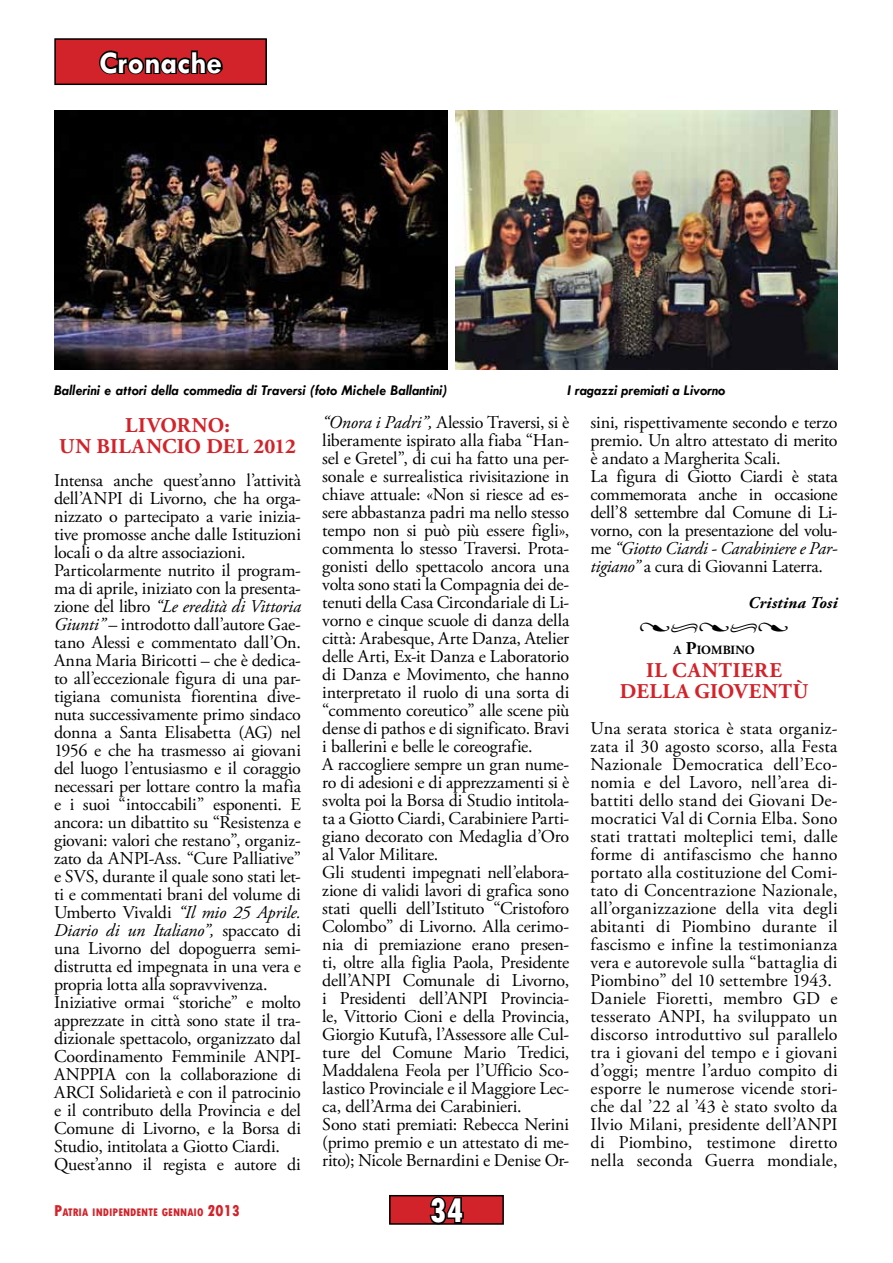
<style>
.page{position:relative;width:893px;height:1263px;background:#fff}
.page>*{position:absolute;margin:0;border:0;box-sizing:border-box;transform-origin:0 0}
.t1{font:800 condensed 36px "Tw Cen";color:#fff}
.t2{font:700 31.5px "Tw Cen";color:#fff}
.Stile_di_paragrafo_2{font:700 21px "Adobe Garamond Pro";letter-spacing:.005em;color:#d2232a}
.Stile_di_paragrafo_7{font:700 21px "Adobe Garamond Pro";letter-spacing:.035em;color:#d2232a}
.Stile_di_paragrafo_7-2{font:18px/18px "Adobe Garamond Pro";letter-spacing:-.01em;color:#000;text-align:justify}
.Stile_di_paragrafo_7-3{font:18px "Minion Pro";color:#000}
.Stile_di_paragrafo_7-4{font:italic 700 16.5px "Adobe Garamond Pro";letter-spacing:.015em;color:#000}
.t3{font:italic 700 15px "Tw Cen";color:#000}
.Stile_di_paragrafo_7-5{font:700 12.6px "Adobe Garamond Pro";letter-spacing:-.01em;color:#000}
.t4{font:800 condensed 11.55px "Tw Cen";color:#d2232a}
.s1{font-style:italic}
.s2{font-size:16.5px}
.s3{font-size:18px}
</style>
<div class="page">
<div style="left:55px;top:39px;width:211px;height:45px;background:#d2232a"></div>
<svg style="left:99px;top:50px;width:124px;height:25px"></svg>
<div style="left:54px;top:38px;width:213px;height:47px;border:2px solid #000"></div>
<img style="left:54px;top:111px;width:393px;height:259px">
<img style="left:456px;top:111px;width:382px;height:259px">
<div style="left:390px;top:1196px;width:113px;height:28px;background:#d2232a"></div>
<svg style="left:428px;top:1194px;width:37px;height:28px"></svg>
<div style="left:389px;top:1195px;width:115px;height:30px;border:2px solid #000"></div>
<p class="t2" style="left:99px;top:44px;width:124px">Cronache</p>
<p class="t3" style="left:54px;top:382px;width:395px">Ballerini e attori della commedia di Traversi (foto Michele Ballantini)</p>
<p class="t3" style="left:568px;top:382px;width:159px">I ragazzi premiati a Livorno</p>
<p class="Stile_di_paragrafo_2" style="left:125px;top:413px;width:106px">LIVORNO:</p>
<p class="Stile_di_paragrafo_2" style="left:59px;top:434px;width:238px">UN BILANCIO DEL 2012</p>
<p class="Stile_di_paragrafo_7-2" style="left:54px;top:472px;width:249px">Intensa anche quest’anno l’attività dell’ANPI di Livorno, che ha orga&shy;nizzato o partecipato a varie inizia&shy;tive promosse anche dalle Istituzioni locali o da altre associazioni.</p>
<p class="Stile_di_paragrafo_7-2" style="left:54px;top:562px;width:249px">Particolarmente nutrito il program&shy;ma di aprile, iniziato con la presenta&shy;zione del libro <span class="s1">“Le eredità di Vittoria Giunti”</span> – introdotto dall’autore Gae&shy;tano Alessi e commentato dall’On.<br>Anna Maria Biricotti – che è dedica&shy;to all’eccezionale figura di una par&shy;tigiana comunista fiorentina dive&shy;nuta successivamente primo sindaco donna a Santa Elisabetta (AG) nel 1956 e che ha trasmesso ai giovani del luogo l’entusiasmo e il coraggio necessari per lottare contro la mafia e i suoi “intoccabili” esponenti. E ancora: un dibattito su “Resistenza e giovani: valori che restano”, organiz&shy;zato da ANPI-Ass. “Cure Palliative” e SVS, durante il quale sono stati let&shy;ti e commentati brani del volume di Umberto Vivaldi <span class="s1">“Il mio 25 Aprile.<br>Diario di un Italiano”,</span> spaccato di una Livorno del dopoguerra semi&shy;distrutta ed impegnata in una vera e propria lotta alla sopravvivenza.</p>
<p class="Stile_di_paragrafo_7-2" style="left:54px;top:994px;width:249px">Iniziative ormai “storiche” e molto apprezzate in città sono state il tra&shy;dizionale spettacolo, organizzato dal Coordinamento Femminile ANPI-ANPPIA con la collaborazione di ARCI Solidarietà e con il patrocinio e il contributo della Provincia e del Comune di Livorno, e la Borsa di Studio, intitolata a Giotto Ciardi.</p>
<p class="Stile_di_paragrafo_7-2" style="left:54px;top:1156px;width:248px">Quest’anno il regista e autore di</p>
<p class="t4" style="left:54px;top:1205px;width:187px"><span class="s2">P</span>ATRIA INDIPENDENTE GENNAIO <span class="s2">2013</span></p>
<p class="Stile_di_paragrafo_7-2" style="left:322px;top:414px;width:249px"><span class="s1">“Onora i Padri”,</span> Alessio Traversi, si è liberamente ispirato alla fiaba “Han&shy;sel e Gretel”, di cui ha fatto una per&shy;sonale e surrealistica rivisitazione in chiave attuale: «Non si riesce ad es&shy;sere abbastanza padri ma nello stesso tempo non si può più essere figli», commenta lo stesso Traversi. Prota&shy;gonisti dello spettacolo ancora una volta sono stati la Compagnia dei de&shy;tenuti della Casa Circondariale di Li&shy;vorno e cinque scuole di danza della città: Arabesque, Arte Danza, Atelier delle Arti, Ex-it Danza e Laboratorio di Danza e Movimento, che hanno interpretato il ruolo di una sorta di “commento coreutico” alle scene più dense di pathos e di significato. Bravi i ballerini e belle le coreografie.</p>
<p class="Stile_di_paragrafo_7-2" style="left:322px;top:756px;width:249px">A raccogliere sempre un gran nume&shy;ro di adesioni e di apprezzamenti si è svolta poi la Borsa di Studio intitola&shy;ta a Giotto Ciardi, Carabiniere Parti&shy;giano decorato con Medaglia d’Oro al Valor Militare.</p>
<p class="Stile_di_paragrafo_7-2" style="left:322px;top:864px;width:249px">Gli studenti impegnati nell’elabora&shy;zione di validi lavori di grafica sono stati quelli dell’Istituto “Cristoforo Colombo” di Livorno. Alla cerimo&shy;nia di premiazione erano presen&shy;ti, oltre alla figlia Paola, Presidente dell’ANPI Comunale di Livorno, i Presidenti dell’ANPI Provincia&shy;le, Vittorio Cioni e della Provincia, Giorgio Kutufà, l’Assessore alle Cul&shy;ture del Comune Mario Tredici, Maddalena Feola per l’Ufficio Sco&shy;lastico Provinciale e il Maggiore Lec&shy;ca, dell’Arma dei Carabinieri.</p>
<p class="Stile_di_paragrafo_7-2" style="left:322px;top:1116px;width:249px">Sono stati premiati: Rebecca Nerini (primo premio e un attestato di me&shy;rito); Nicole Bernardini e Denise Or-</p>
<p class="t1" style="left:429px;top:1189px;width:36px">34</p>
<p class="Stile_di_paragrafo_7-2" style="left:591px;top:414px;width:248px">sini, rispettivamente secondo e terzo premio. Un altro attestato di merito è andato a Margherita Scali.</p>
<p class="Stile_di_paragrafo_7-2" style="left:591px;top:468px;width:249px">La figura di Giotto Ciardi è stata commemorata anche in occasione dell’8 settembre dal Comune di Li&shy;vorno, con la presentazione del volu&shy;me <span class="s1">“Giotto Ciardi - Carabiniere e Par&shy;tigiano”</span> a cura di Giovanni Laterra.</p>
<p class="Stile_di_paragrafo_7-4" style="left:748px;top:593px;width:91px">Cristina Tosi</p>
<p class="Stile_di_paragrafo_7-3" style="left:639px;top:614px;width:151px">•••••</p>
<p class="Stile_di_paragrafo_7-5" style="left:674px;top:643px;width:83px">A <span class="s3">P</span>IOMBINO</p>
<p class="Stile_di_paragrafo_7" style="left:646px;top:658px;width:137px">IL CANTIERE</p>
<p class="Stile_di_paragrafo_7" style="left:620px;top:679px;width:190px">DELLA GIOVENTÙ</p>
<p class="Stile_di_paragrafo_7-2" style="left:591px;top:720px;width:249px">Una serata storica è stata organiz&shy;zata il 30 agosto scorso, alla Festa Nazionale Democratica dell’Eco&shy;nomia e del Lavoro, nell’area di&shy;battiti dello stand dei Giovani De&shy;mocratici Val di Cornia Elba. Sono stati trattati molteplici temi, dalle forme di antifascismo che hanno portato alla costituzione del Comi&shy;tato di Concentrazione Nazionale, all’organizzazione della vita degli abitanti di Piombino durante il fascismo e infine la testimonianza vera e autorevole sulla “battaglia di Piombino” del 10 settembre 1943.</p>
<p class="Stile_di_paragrafo_7-2" style="left:591px;top:990px;width:249px">Daniele Fioretti, membro GD e tesserato ANPI, ha sviluppato un discorso introduttivo sul parallelo tra i giovani del tempo e i giovani d’oggi; mentre l’arduo compito di esporre le numerose vicende stori&shy;che dal ’22 al ’43 è stato svolto da Ilvio Milani, presidente dell’ANPI di Piombino, testimone diretto nella seconda Guerra mondiale,</p>
</div>
